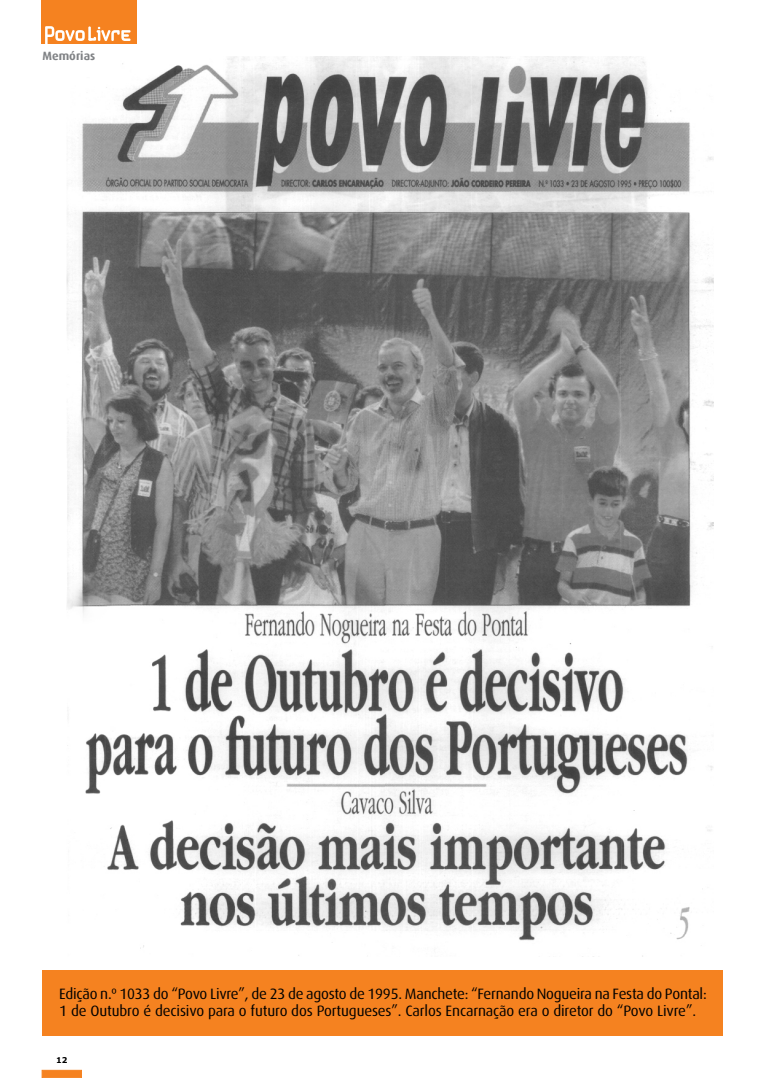
<style>
.page{position:relative;width:766px;height:1078px;background:#fff}
.page>*{position:absolute;margin:0;border:0;box-sizing:border-box;transform-origin:0 0}
.t1{font:15px/17px "Dax";letter-spacing:-.015em;color:#000}
.t2{font:700 12px "Dax";color:#808285}
.t3{font:700 8px "Verdana";color:#000}
</style>
<div class="page">
<div style="left:42px;top:1069px;width:40px;height:8px;background:#f58220;border:1px solid #f58220"></div>
<img style="left:67px;top:57px;width:646px;height:899px">
<div style="left:41px;top:0;width:95px;height:44px;background:#f58220"></div>
<svg style="left:45px;top:26px;width:85px;height:18px"></svg>
<div style="left:43px;top:969px;width:680px;height:66px;background:#f58220"></div>
<p class="t2" style="left:43px;top:49px;width:54px">Memórias</p>
<p class="t1" style="left:59px;top:985px;width:648px">Edição n.º 1033 do “Povo Livre”, de 23 de agosto de 1995. Manchete: “Fernando Nogueira na Festa do Pontal:<br>1 de Outubro é decisivo para o futuro dos Portugueses”. Carlos Encarnação era o diretor do “Povo Livre”.</p>
<p class="t3" style="left:56px;top:1054px;width:13px">12</p>
</div>
